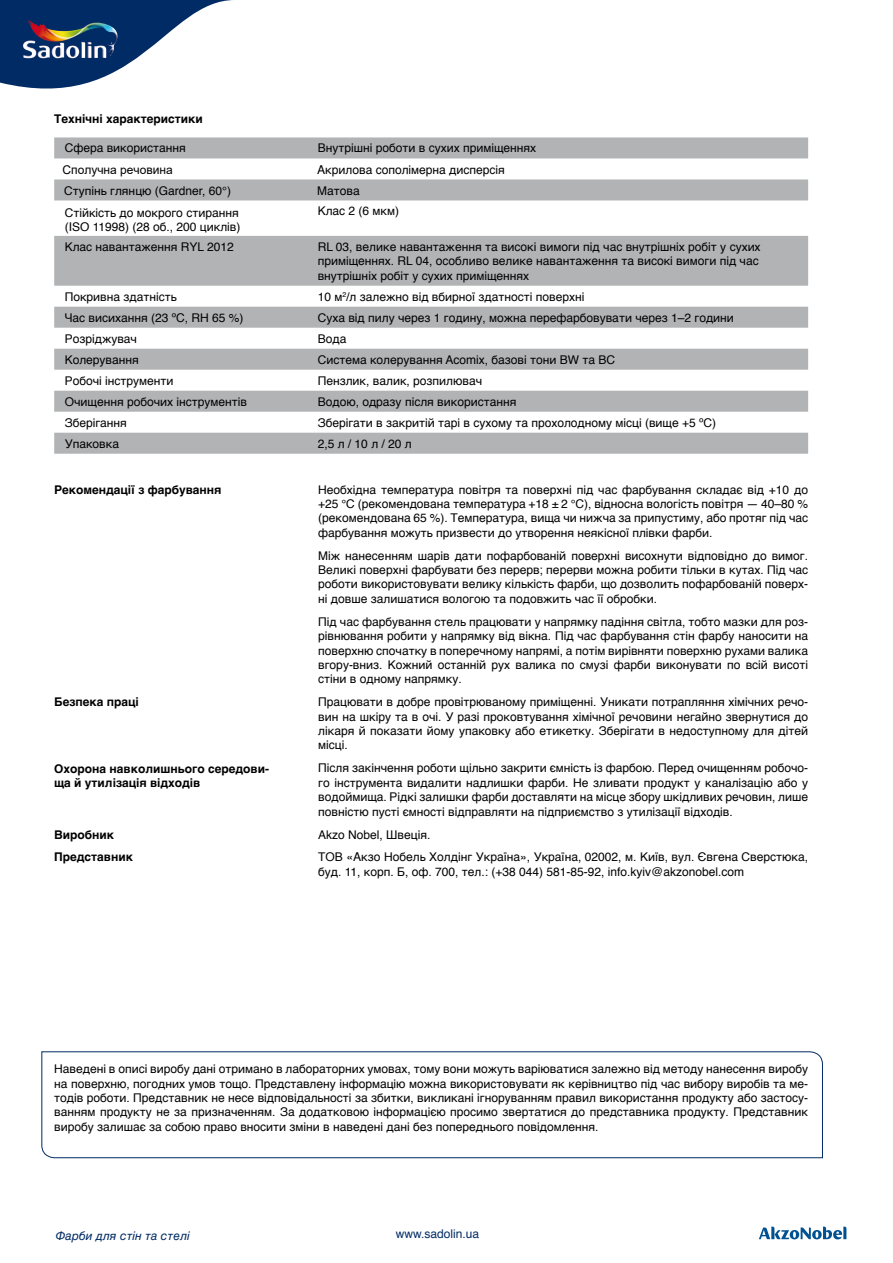
<style>
.page{position:relative;width:893px;height:1263px;background:#fff}
.page>*{position:absolute;margin:0;border:0;box-sizing:border-box;transform-origin:0 0}
.t1{font:12px/14.4px "Helvetica";color:#000;text-align:justify}
.t2{font:700 12px/14.4px "Helvetica";color:#000}
.t3{font:italic 12px "Helvetica";color:#002b65}
.t4{font:12px "Arial";color:#000}
.t5{font:12px "Helvetica";color:#002b65}
</style>
<div class="page">
<svg style="left:759px;top:1226px;width:87px;height:13px"></svg>
<svg style="left:0;top:0;width:232px;height:89px"></svg>
<img style="left:23px;top:20px;width:96px;height:38px">
<svg style="left:54px;top:137px;width:754px;height:317px;fill:#b1b3b4"></svg>
<svg style="left:41px;top:1051px;width:782px;height:107px"></svg>
<p class="t2" style="left:54px;top:112px;width:150px">Технічні характеристики</p>
<p class="t1" style="left:65px;top:141px;width:123px">Сфера використання</p>
<p class="t1" style="left:318px;top:141px;width:220px">Внутрішні роботи в сухих приміщеннях</p>
<p class="t4" style="left:63px;top:163px;width:112px">Сполучна речовина</p>
<p class="t1" style="left:317px;top:163px;width:189px">Акрилова сополімерна дисперсія</p>
<p class="t1" style="left:64px;top:184px;width:168px">Ступінь глянцю (Gardner, 60°)</p>
<p class="t1" style="left:317px;top:184px;width:44px">Матова</p>
<p class="t1" style="left:65px;top:206px;width:177px">Стійкість до мокрого стирання (ISO 11998) (28 об., 200 циклів)</p>
<p class="t1" style="left:318px;top:204px;width:83px">Клас 2 (6 мкм)</p>
<p class="t1" style="left:65px;top:240px;width:170px">Клас навантаження RYL 2012</p>
<p class="t1" style="left:318px;top:240px;width:444px;text-align:left">RL 03, велике навантаження та високі вимоги під час внутрішніх робіт у сухих приміщеннях. RL 04, особливо велике навантаження та високі вимоги під час внутрішніх робіт у сухих приміщеннях</p>
<p class="t1" style="left:65px;top:290px;width:114px">Покривна здатність</p>
<p class="t1" style="left:318px;top:290px;width:268px">10 м<sup>2</sup>/л залежно від вбирної здатності поверхні</p>
<p class="t1" style="left:65px;top:311px;width:180px">Час висихання (23 ºC, RН 65 %)</p>
<p class="t1" style="left:318px;top:311px;width:418px">Суха від пилу через 1 годину, можна перефарбовувати через 1–2 години</p>
<p class="t1" style="left:65px;top:332px;width:74px">Розріджувач</p>
<p class="t1" style="left:318px;top:332px;width:30px">Вода</p>
<p class="t1" style="left:65px;top:353px;width:76px">Колерування</p>
<p class="t1" style="left:318px;top:353px;width:299px">Система колерування Acomix, базові тони BW та BC</p>
<p class="t1" style="left:65px;top:374px;width:110px">Робочі інструменти</p>
<p class="t1" style="left:318px;top:374px;width:166px">Пензлик, валик, розпилювач</p>
<p class="t1" style="left:65px;top:395px;width:184px">Очищення робочих інструментів</p>
<p class="t1" style="left:318px;top:395px;width:200px">Водою, одразу після використання</p>
<p class="t1" style="left:65px;top:416px;width:64px">Зберігання</p>
<p class="t1" style="left:318px;top:416px;width:400px">Зберігати в закритій тарі в сухому та прохолодному місці (вище +5 ºC)</p>
<p class="t1" style="left:65px;top:437px;width:56px">Упаковка</p>
<p class="t1" style="left:318px;top:437px;width:96px">2,5 л / 10 л / 20 л</p>
<p class="t2" style="left:54px;top:482px;width:169px">Рекомендації з фарбування</p>
<p class="t1" style="left:318px;top:482px;width:491px">Необхідна температура повітря та поверхні під час фарбування складає від +10 до +25 °С (рекомендована температура +18 ± 2 °C), відносна вологість повітря — 40–80 % (рекомендована 65 %). Температура, вища чи нижча за припустиму, або протяг під час фарбування можуть призвести до утворення неякісної плівки фарби.</p>
<p class="t1" style="left:318px;top:549px;width:491px">Між нанесенням шарів дати пофарбованій поверхні висохнути відповідно до вимог.<br>Великі поверхні фарбувати без перерв; перерви можна робити тільки в кутах. Під час роботи використовувати велику кількість фарби, що дозволить пофарбованій поверх&shy;ні довше залишатися вологою та подовжить час її обробки.</p>
<p class="t1" style="left:318px;top:615px;width:491px">Під час фарбування стель працювати у напрямку падіння світла, тобто мазки для роз&shy;рівнювання робити у напрямку від вікна. Під час фарбування стін фарбу наносити на поверхню спочатку в поперечному напрямі, а потім вирівняти поверхню рухами валика вгору-вниз. Кожний останній рух валика по смузі фарби виконувати по всій висоті стіни в одному напрямку.</p>
<p class="t2" style="left:54px;top:695px;width:86px">Безпека праці</p>
<p class="t1" style="left:318px;top:695px;width:491px">Працювати в добре провітрюваному приміщенні. Уникати потрапляння хімічних речо&shy;вин на шкіру та в очі. У разі проковтування хімічної речовини негайно звернутися до лікаря й показати йому упаковку або етикетку. Зберігати в недоступному для дітей місці.</p>
<p class="t1" style="left:318px;top:761px;width:491px">Після закінчення роботи щільно закрити ємність із фарбою. Перед очищенням робочо&shy;го інструмента видалити надлишки фарби. Не зливати продукт у каналізацію або у водоймища. Рідкі залишки фарби доставляти на місце збору шкідливих речовин, лише повністю пусті ємності відправляти на підприємство з утилізації відходів.</p>
<p class="t2" style="left:54px;top:827px;width:61px">Виробник</p>
<p class="t1" style="left:318px;top:827px;width:114px">Akzo Nobel, Швеція.</p>
<p class="t2" style="left:54px;top:850px;width:80px">Представник</p>
<p class="t1" style="left:318px;top:850px;width:491px">ТОВ «Акзо Нобель Холдінг Україна», Україна, 02002, м. Київ, вул. Євгена Сверстюка, буд. 11, корп. Б, оф. 700, тел.: (+38 044) 581-85-92, info.kyiv@akzonobel.com</p>
<p class="t2" style="left:54px;top:762px;width:216px">Охорона навколишнього середови&shy;ща й утилізація відходів</p>
<p class="t1" style="left:54px;top:1062px;width:755px">Наведені в описі виробу дані отримано в лабораторних умовах, тому вони можуть варіюватися залежно від методу нанесення виробу на поверхню, погодних умов тощо. Представлену інформацію можна використовувати як керівництво під час вибору виробів та ме&shy;тодів роботи. Представник не несе відповідальності за збитки, викликані ігноруванням правил використання продукту або застосу&shy;ванням продукту не за призначенням. За додатковою інформацією просимо звертатися до представника продукту. Представник виробу залишає за собою право вносити зміни в наведені дані без попереднього повідомлення.</p>
<p class="t3" style="left:56px;top:1226px;width:136px">Фарби для стін та стелі</p>
<p class="t5" style="left:396px;top:1224px;width:85px">www.sadolin.ua</p>
</div>
